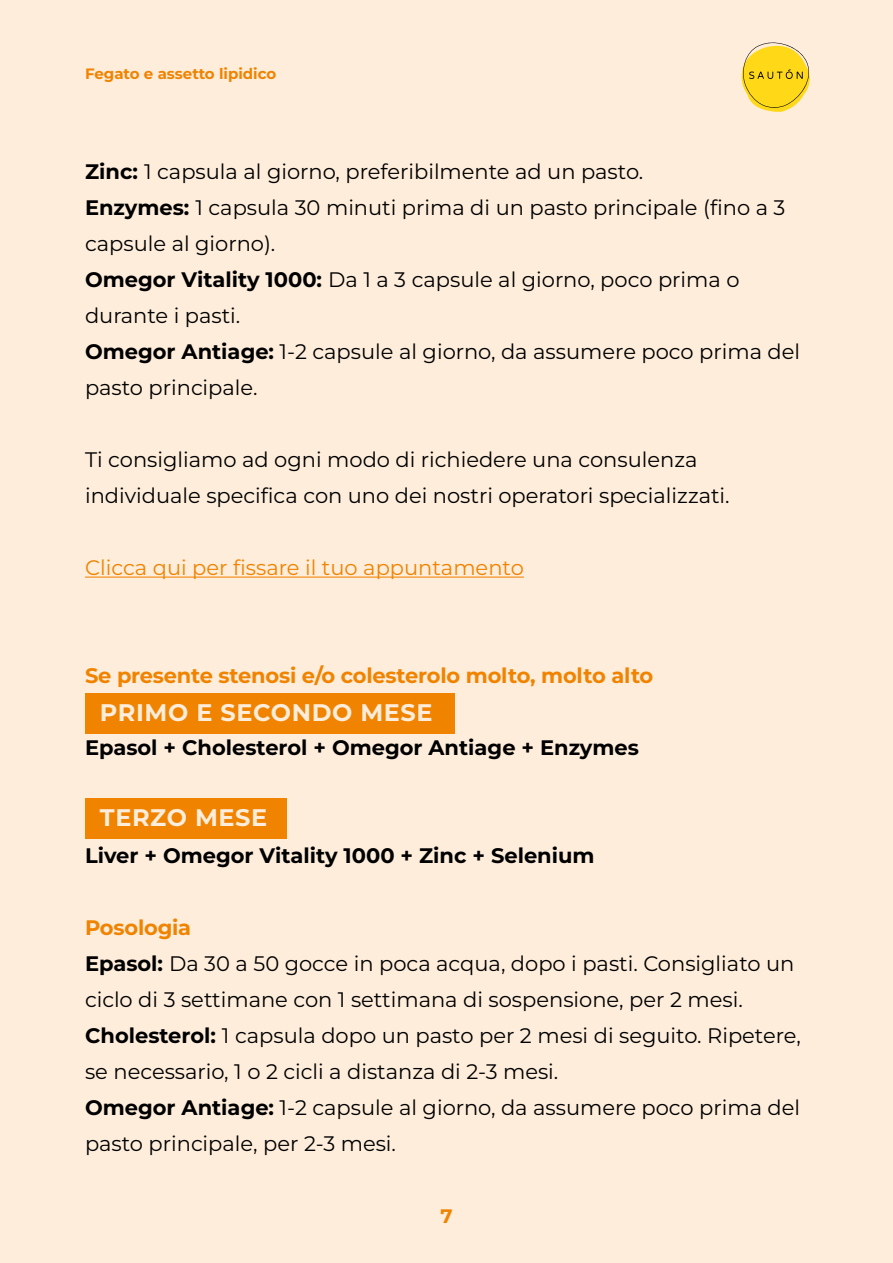
<style>
.page{position:relative;width:893px;height:1263px;background:#feeddb}
.page>*{position:absolute;margin:0;border:0;box-sizing:border-box;transform-origin:0 0}
.t1{font:700 24px "Montserrat";letter-spacing:.025em;color:#feeddb}
.t2{font:21px/36px "Montserrat";color:#000}
.t3{font:700 21px "Montserrat";color:#000}
.t4{font:700 21px "Montserrat";letter-spacing:-.01em;color:#f08300}
.t5{font:21px "Montserrat";color:#f08300}
.t6{font:700 19.5px "Montserrat";color:#f08300}
.t7{font:700 15px "Montserrat";color:#f08300}
.s1{font-weight:700}
.s2{font-weight:700;color:#f08300}
</style>
<div class="page">
<hr style="left:85px;top:577px;width:439px;height:1px;background:#f08300">
<div style="left:85px;top:693px;width:370px;height:40px;background:#f08300"></div>
<div style="left:85px;top:798px;width:202px;height:41px;background:#f08300"></div>
<svg style="left:741px;top:42px;width:69px;height:70px"></svg>
<p class="t7" style="left:85px;top:64px;width:193px">Fegato e assetto lipidico</p>
<p class="t2" style="left:85px;top:153px;width:717px"><span class="s1">Zinc:</span> 1 capsula al giorno, preferibilmente ad un pasto.<br><span class="s1">Enzymes:</span> 1 capsula 30 minuti prima di un pasto principale (fino a 3 capsule al giorno).<br><span class="s1">Omegor Vitality 1000:</span> Da 1 a 3 capsule al giorno, poco prima o durante i pasti.<br><span class="s1">Omegor Antiage:</span> 1-2 capsule al giorno, da assumere poco prima del pasto principale.</p>
<p class="t2" style="left:85px;top:441px;width:646px">Ti consigliamo ad ogni modo di richiedere una consulenza individuale specifica con uno dei nostri operatori specializzati.</p>
<p class="t5" style="left:85px;top:553px;width:440px">Clicca qui per fissare il tuo appuntamento</p>
<p class="t4" style="left:85px;top:661px;width:570px">Se presente stenosi e/o colesterolo molto, molto alto</p>
<p class="t1" style="left:100px;top:696px;width:334px">PRIMO E SECONDO MESE</p>
<p class="t3" style="left:85px;top:733px;width:555px">Epasol + Cholesterol + Omegor Antiage + Enzymes</p>
<p class="t1" style="left:100px;top:802px;width:169px">TERZO MESE</p>
<p class="t3" style="left:85px;top:841px;width:511px">Liver + Omegor Vitality 1000 + Zinc + Selenium</p>
<p class="t2" style="left:85px;top:909px;width:717px"><span class="s2">Posologia<br></span><span class="s1">Epasol:</span> Da 30 a 50 gocce in poca acqua, dopo i pasti. Consigliato un ciclo di 3 settimane con 1 settimana di sospensione, per 2 mesi.<br><span class="s1">Cholesterol:</span> 1 capsula dopo un pasto per 2 mesi di seguito. Ripetere, se necessario, 1 o 2 cicli a distanza di 2-3 mesi.<br><span class="s1">Omegor Antiage:</span> 1-2 capsule al giorno, da assumere poco prima del pasto principale, per 2-3 mesi.</p>
<p class="t6" style="left:440px;top:1202px;width:14px">7</p>
</div>
